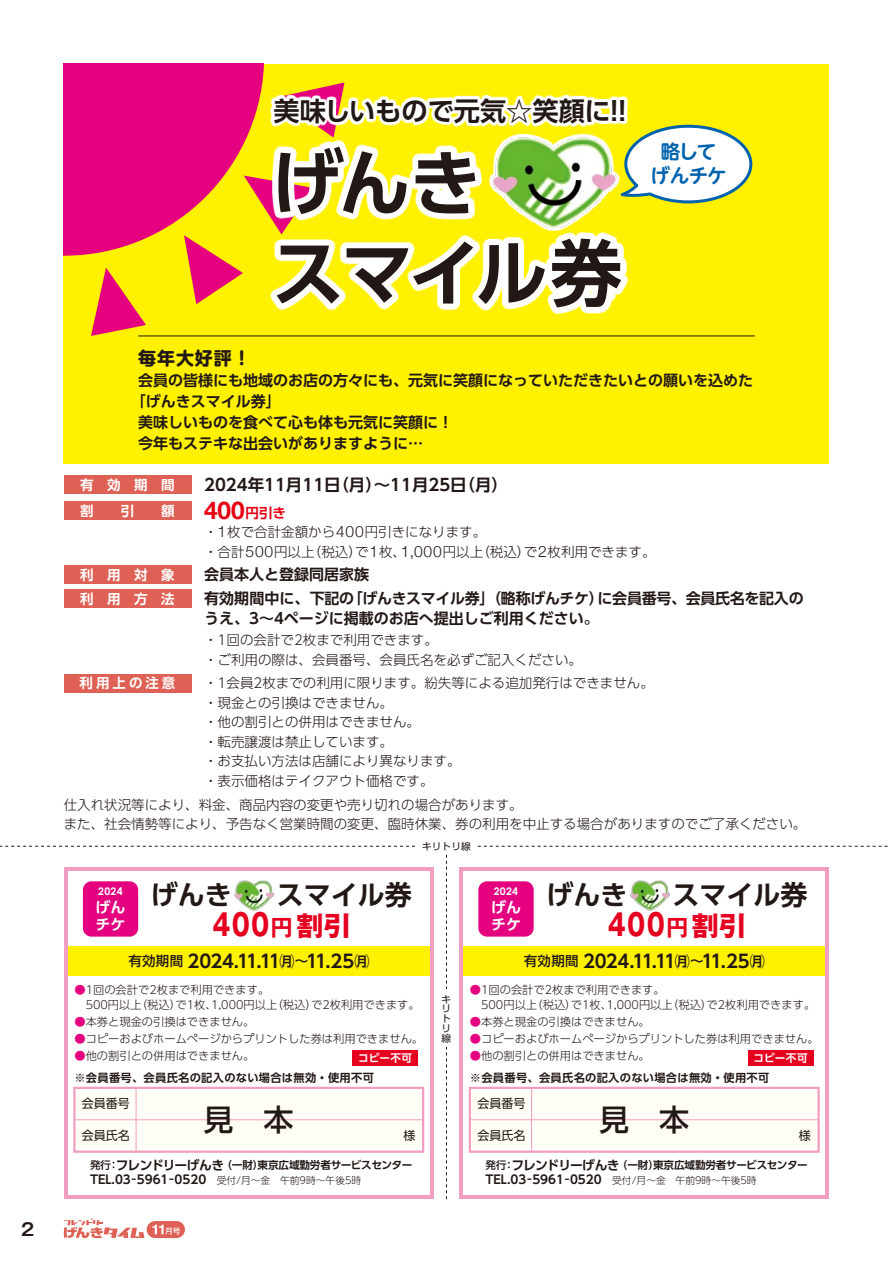
<style>
.page{position:relative;width:893px;height:1263px;background:#fff}
.page>*{position:absolute;margin:0;border:0;box-sizing:border-box;transform-origin:0 0}
.t1{font:700 72px/90px "UD Shin Go Pro De";letter-spacing:-.055em;color:#221815}
.t2{font:700 30px "Gothic MB101 Pr 6 N";letter-spacing:.05em;color:#e60020;scale:.8 1}
.t3{font:500 30px "UD Shin Go Pro";color:#221815}
.t4{font:700 27px "UD Shin Go Pr 6 N De";color:#221815}
.t5{font:700 26.25px "UD Shin Go Pro De";letter-spacing:-.005em;color:#221815}
.t6{font:700 24.3px "Helvetica Neue";color:#e60012}
.t7{font:700 19.5px/24px "UD Shin M Go Pr 6 N De";letter-spacing:-.05em;color:#0062ad;text-align:center}
.t8{font:700 18px "UD Shin Go Pr 6 N De";letter-spacing:-.045em;color:#221815}
.t9{font:700 18px "UD Shin M Go Pr 6 N";letter-spacing:.05em;color:#221815}
.t10{font:700 17.25px "Gothic MB101 Pro De";color:#221815}
.t11{font:700 16.5px "UD Shin Go Pro De";color:#221815}
.t12{font:700 15px/23.7px "UD Shin Go Pro De";color:#221815}
.t13{font:700 15px/16.5px "UD Shin Go Pr 6 N De";color:#fff}
.t14{font:300 13.5px/19.5px "UD Shin Go Pro";color:#221815}
.t15{font:700 13.5px/26.4px "UD Shin Go Pro De";letter-spacing:.22em;color:#fff}
.t16{font:12.3px "UD Shin Go Pr 6 N";color:#221815}
.t17{font:700 12px "UD Shin Go Pr 6 N De";color:#221815}
.t18{font:12px "UD Shin Go Pr 6 N";color:#221815}
.t19{font:300 11.25px/15px "UD Shin Go Pr 6 N";color:#221815}
.t20{font:700 11.25px "UD Shin Go Pr 6 N De";letter-spacing:.025em;color:#221815}
.t21{font:700 10.65px "UD Shin Go Pr 6 N De";letter-spacing:-.025em;color:#221815}
.t22{font:700 10.65px "UD Shin Go Pr 6 N De";letter-spacing:.025em;color:#fff}
.t23{font:700 10.5px "Century Gothic Pro";letter-spacing:.025em;color:#fff}
.t24{font:9.75px/9.8px "UD Shin Go Pro";color:#221815}
.s1{font-family:"UD Shin Go Pro De";font-size:13.5px}
.s2{font-family:"Helvetica Neue";font-size:15.6px}
.s3{font-family:"Gothic MB101 Pr 6 N De";font-size:22.5px}
.s4{font-size:27px}
.s5{font-family:"UD Shin Go Pr 6 N";font-weight:500;font-size:13.5px}
.s6{font-size:15px}
.s7{font-size:13.5px}
.s8{color:#e4007f}
.s9{font-family:"UD Shin Go Pr 6 N";font-weight:500;font-size:10.5px}
.s10{font-size:12.75px}
.s11{font-family:"UD Shin Go Pr 6 N";font-weight:300;font-size:9.75px}
</style>
<div class="page">
<div style="left:64px;top:64px;width:765px;height:399px;background:#fff100"></div>
<svg style="left:64px;top:64px;width:280px;height:272px"></svg>
<div style="left:459px;top:867px;width:370px;height:332px;background:#f19ec2"></div>
<div style="left:463px;top:872px;width:362px;height:323px;background:#fff"></div>
<div style="left:463px;top:946px;width:362px;height:30px;background:#fff100"></div>
<div style="left:748px;top:1050px;width:65px;height:15px;background:#e60020"></div>
<div style="left:470px;top:1088px;width:349px;height:64px;background:#fffef7"></div>
<div style="left:469px;top:1087px;width:351px;height:66px;border:2px solid #f19ec2"></div>
<hr style="left:470px;top:1119px;width:349px;height:1px;background:#f19ec2">
<hr style="left:531px;top:1088px;width:1px;height:64px;background:#f19ec2">
<img style="left:630px;top:880px;width:40px;height:30px">
<div style="left:478px;top:881px;width:56px;height:55px;background:#e4007f;border-radius:9px"></div>
<div style="left:64px;top:867px;width:370px;height:332px;background:#f19ec2"></div>
<div style="left:68px;top:872px;width:361px;height:323px;background:#fff"></div>
<div style="left:68px;top:946px;width:361px;height:30px;background:#fff100"></div>
<div style="left:353px;top:1050px;width:65px;height:15px;background:#e60020"></div>
<div style="left:74px;top:1088px;width:349px;height:64px;background:#fffef7"></div>
<div style="left:73px;top:1087px;width:351px;height:66px;border:2px solid #f19ec2"></div>
<hr style="left:74px;top:1119px;width:349px;height:1px;background:#f19ec2">
<hr style="left:136px;top:1088px;width:1px;height:64px;background:#f19ec2">
<img style="left:235px;top:880px;width:39px;height:30px">
<div style="left:83px;top:881px;width:55px;height:55px;background:#e4007f;border-radius:9px"></div>
<svg style="left:446px;top:855px;width:1px;height:344px"></svg>
<svg style="left:0;top:846px;width:888px;height:1px"></svg>
<div style="left:438px;top:989px;width:17px;height:58px;background:#fff"></div>
<div style="left:418px;top:838px;width:57px;height:17px;background:#fff"></div>
<div style="left:64px;top:475px;width:127px;height:19px;background:#df6054"></div>
<div style="left:64px;top:502px;width:127px;height:18px;background:#df6054"></div>
<div style="left:64px;top:565px;width:127px;height:19px;background:#df6054"></div>
<div style="left:64px;top:589px;width:127px;height:18px;background:#df6054"></div>
<div style="left:64px;top:674px;width:127px;height:18px;background:#df6054"></div>
<hr style="left:138px;top:336px;width:617px;height:1px;background:#221815">
<svg style="left:628px;top:124px;width:125px;height:80px"></svg>
<svg style="left:270px;top:94px;width:358px;height:33px;fill:#fffefe"></svg>
<svg style="left:511px;top:134px;width:85px;height:2px"></svg>
<img style="left:504px;top:136px;width:99px;height:4px">
<svg style="left:270px;top:140px;width:358px;height:174px"></svg>
<svg style="left:64px;top:1218px;width:80px;height:20px"></svg>
<div style="left:147px;top:1221px;width:38px;height:17px;background:#df6054;border-radius:9px"></div>
<svg style="left:152px;top:1225px;width:28px;height:9px"></svg>
<p class="t10" style="left:21px;top:1215px;width:15px">2</p>
<h3 class="t5" style="left:274px;top:90px;width:363px">美味しいもので元気☆笑顔に！！</h3>
<h1 class="t1" style="left:271px;top:136px;width:352px">げんき　スマイル券</h1>
<h3 class="t7" style="left:650px;top:138px;width:78px">略してげんチケ</h3>
<h3 class="t9" style="left:138px;top:342px;width:114px">毎年大好評！</h3>
<p class="t12" style="left:138px;top:368px;width:617px">会員の皆様にも地域のお店の方々にも、元気に笑顔になっていただきたいとの願いを込めた</p>
<p class="t12" style="left:131px;top:389px;width:152px">「げんきスマイル券」</p>
<p class="t12" style="left:138px;top:410px;width:317px">美味しいものを食べて心も体も元気に笑顔に！</p>
<p class="t12" style="left:138px;top:431px;width:287px">今年もステキな出会いがありますように…</p>
<p class="t11" style="left:204px;top:471px;width:305px">2024年11月11日（月）〜11月25日（月）</p>
<h3 class="t6" style="left:204px;top:491px;width:83px">400<span class="s1">円引き</span></h3>
<p class="t14" style="left:204px;top:522px;width:453px">・<span class="s2">1</span>枚で合計金額から<span class="s2">400</span>円引きになります。<br>・合計<span class="s2">500</span>円以上（税込）で<span class="s2">1</span>枚、<span class="s2">1,000</span>円以上（税込）で<span class="s2">2</span>枚利用できます。</p>
<p class="t12" style="left:204px;top:562px;width:601px">会員本人と登録同居家族<br>有効期間中に、下記の「げんきスマイル券」（略称げんチケ）に会員番号、会員氏名を記入の</p>
<p class="t12" style="left:204px;top:606px;width:396px">うえ、3〜4ページに掲載のお店へ提出しご利用ください。</p>
<p class="t14" style="left:204px;top:630px;width:379px">・1回の会計で2枚まで利用できます。<br>・ご利用の際は、会員番号、会員氏名を必ずご記入ください。</p>
<p class="t14" style="left:204px;top:673px;width:451px">・1会員2枚までの利用に限ります。紛失等による追加発行はできません。・現金との引換はできません。<br>・他の割引との併用はできません。<br>・転売譲渡は禁止しています。<br>・お支払い方法は店舗により異なります。<br>・表示価格はテイクアウト価格です。</p>
<p class="t14" style="left:64px;top:794px;width:744px">仕入れ状況等により、料金、商品内容の変更や売り切れの場合があります。<br>また、社会情勢等により、予告なく営業時間の変更、臨時休業、券の利用を中止する場合がありますのでご了承ください。</p>
<p class="t15" style="left:80px;top:471px;width:96px">有　効　期　間割　　引　　額</p>
<p class="t15" style="left:80px;top:562px;width:96px;line-height:23.7px">利　用　対　象利　用　方　法</p>
<p class="t15" style="left:80px;top:670px;width:97px">利用上の注意</p>
<p class="t24" style="left:422px;top:841px;width:50px">キリトリ線</p>
<p class="t23" style="left:98px;top:884px;width:26px">2024</p>
<p class="t13" style="left:96px;top:899px;width:31px">げんチケ</p>
<h3 class="t4" style="left:151px;top:873px;width:262px">げんき　 スマイル券</h3>
<h2 class="t2" style="left:212px;top:900px;width:174px">400<span class="s3">円</span><span class="s4">割引</span></h2>
<h3 class="t8" style="left:128px;top:946px;width:243px"><span class="s5">有効期間</span> 2024.11.11<span class="s6">㈪</span><span class="s7">～</span>11.25<span class="s6">㈪</span></h3>
<p class="t23" style="left:494px;top:884px;width:26px">2024</p>
<p class="t13" style="left:491px;top:899px;width:31px">げんチケ</p>
<h3 class="t4" style="left:546px;top:873px;width:262px">げんき　 スマイル券</h3>
<h2 class="t2" style="left:608px;top:900px;width:174px">400<span class="s3">円</span><span class="s4">割引</span></h2>
<h3 class="t8" style="left:524px;top:946px;width:243px"><span class="s5">有効期間</span> 2024.11.11<span class="s6">㈪</span><span class="s7">～</span>11.25<span class="s6">㈪</span></h3>
<p class="t19" style="left:86px;top:982px;width:336px;text-indent:-11px"><span class="s8">●</span>1回の会計で2枚まで利用できます。<br>500円以上（税込）で1枚、1,000円以上（税込）で2枚利用できます。</p>
<p class="t19" style="left:74px;top:1014px;width:181px"><span class="s8">●</span>本券と現金の引換はできません。</p>
<p class="t19" style="left:74px;top:1031px;width:350px"><span class="s8">●</span>コピーおよびホームページからプリントした券は利用できません。</p>
<p class="t19" style="left:74px;top:1047px;width:181px"><span class="s8">●</span>他の割引との併用はできません。</p>
<p class="t22" style="left:358px;top:1049px;width:55px">コピー不可</p>
<p class="t24" style="left:442px;top:994px;width:11px">キリトリ線</p>
<p class="t19" style="left:481px;top:982px;width:336px;text-indent:-11px"><span class="s8">●</span>1回の会計で2枚まで利用できます。<br>500円以上（税込）で1枚、1,000円以上（税込）で2枚利用できます。</p>
<p class="t19" style="left:470px;top:1014px;width:181px"><span class="s8">●</span>本券と現金の引換はできません。</p>
<p class="t19" style="left:470px;top:1031px;width:350px"><span class="s8">●</span>コピーおよびホームページからプリントした券は利用できません。</p>
<p class="t19" style="left:470px;top:1047px;width:181px"><span class="s8">●</span>他の割引との併用はできません。</p>
<p class="t22" style="left:754px;top:1049px;width:55px">コピー不可</p>
<p class="t20" style="left:74px;top:1068px;width:301px">※会員番号、会員氏名の記入のない場合は無効・使用不可</p>
<p class="t20" style="left:470px;top:1068px;width:301px">※会員番号、会員氏名の記入のない場合は無効・使用不可</p>
<p class="t16" style="left:82px;top:1093px;width:50px">会員番号</p>
<p class="t16" style="left:82px;top:1125px;width:50px">会員氏名</p>
<p class="t18" style="left:403px;top:1126px;width:13px">様</p>
<p class="t21" style="left:90px;top:1156px;width:324px"><span class="s9">発行：</span><span class="s10">フレンドリーげんき</span> （一財）東京広域勤労者サービスセンター</p>
<p class="t17" style="left:90px;top:1170px;width:273px">TEL.03－5961－0520 <span class="s11">受付/月～金　午前9時～午後5時</span></p>
<h2 class="t3" style="left:204px;top:1095px;width:91px">見　本</h2>
<p class="t16" style="left:477px;top:1093px;width:49px">会員番号</p>
<p class="t16" style="left:477px;top:1125px;width:49px">会員氏名</p>
<p class="t18" style="left:799px;top:1126px;width:13px">様</p>
<p class="t21" style="left:485px;top:1156px;width:324px"><span class="s9">発行：</span><span class="s10">フレンドリーげんき</span> （一財）東京広域勤労者サービスセンター</p>
<p class="t17" style="left:485px;top:1170px;width:273px">TEL.03－5961－0520 <span class="s11">受付/月～金　午前9時～午後5時</span></p>
<h2 class="t3" style="left:599px;top:1095px;width:91px">見　本</h2>
</div>
